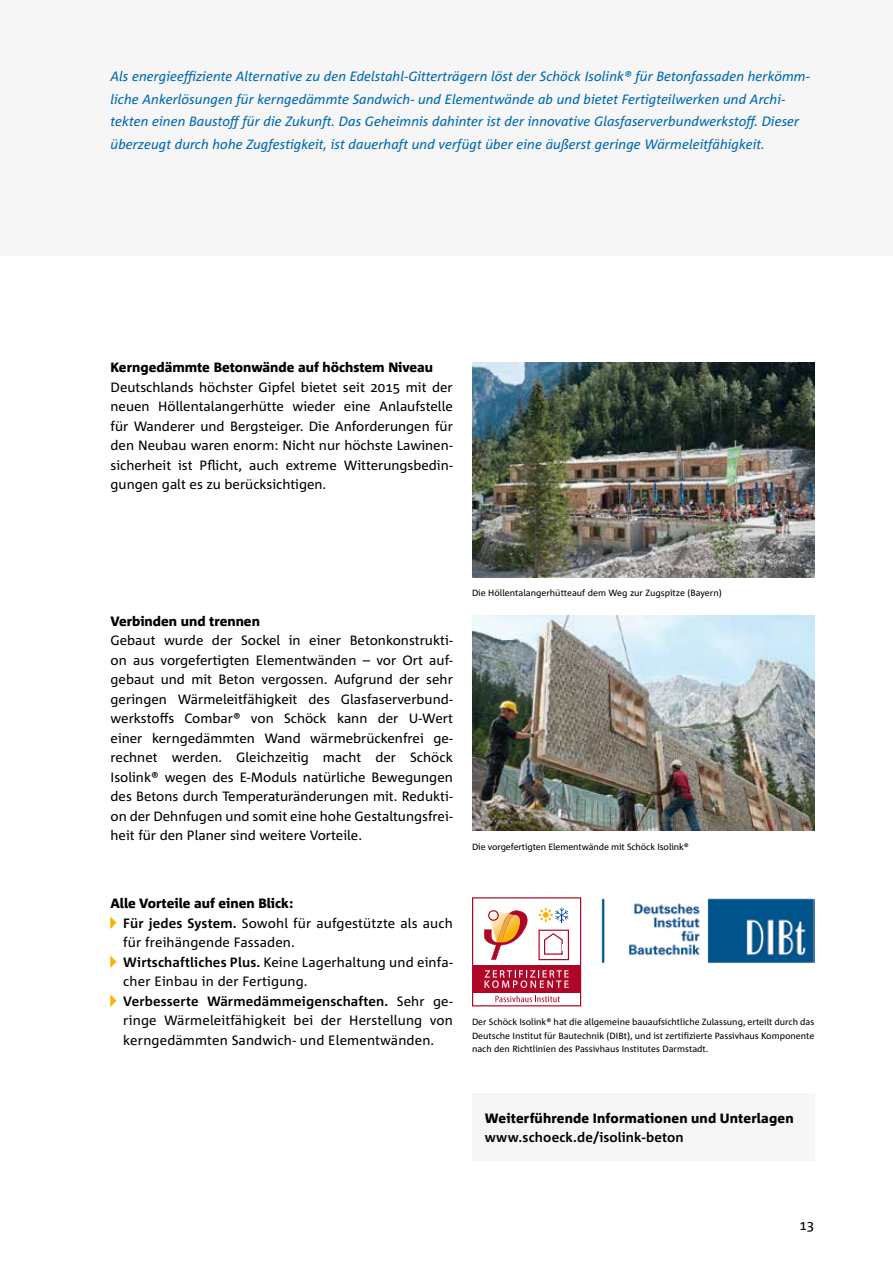
<style>
.page{position:relative;width:893px;height:1263px;background:#fff}
.page>*{position:absolute;margin:0;border:0;box-sizing:border-box;transform-origin:0 0}
.t1{font:13.5px/19.5px "Corpid E1 s";letter-spacing:.01em;color:#000;text-align:justify}
.t2{font:italic 13.5px/22.5px "Corpid E1 s";color:#006ab3}
.t3{font:800 13.5px "Corpid E1 s";color:#000}
.t4{font:700 13.5px "Corpid E1 s";letter-spacing:.01em;color:#000}
.t5{font:9px/13.5px "Corpid E1 s";color:#000;text-align:justify}
.s1{font-family:"Spe Schoeck";font-size:15px;color:#f9b200}
.s2{font-weight:700}
</style>
<div class="page">
<div style="left:0;top:0;width:893px;height:255px;background:#f6f6f6"></div>
<div style="left:472px;top:1094px;width:342px;height:68px;background:#f6f6f6"></div>
<img style="left:472px;top:616px;width:342px;height:215px">
<img style="left:472px;top:363px;width:342px;height:214px">
<img style="left:601px;top:898px;width:213px;height:65px">
<svg style="left:472px;top:897px;width:109px;height:109px"></svg>
<p class="t2" style="left:111px;top:65px;width:701px">Als energieeffiziente Alternative zu den Edelstahl-Gitterträgern löst der Schöck Isolink® für Betonfassaden herkömm&shy;liche Ankerlösungen für kerngedämmte Sandwich- und Elementwände ab und bietet Fertigteilwerken und Archi&shy;tekten einen Baustoff für die Zukunft. Das Geheimnis dahinter ist der innovative Glasfaserverbundwerkstoff. Dieser überzeugt durch hohe Zugfestigkeit, ist dauerhaft und verfügt über eine äußerst geringe Wärmeleitfähigkeit.</p>
<p class="t3" style="left:111px;top:359px;width:324px">Kerngedämmte Betonwände auf höchstem Niveau</p>
<p class="t1" style="left:111px;top:377px;width:344px">Deutschlands höchster Gipfel bietet seit 2015 mit der neuen Höllentalangerhütte wieder eine Anlaufstelle für Wanderer und Bergsteiger. Die Anforderungen für den Neubau waren enorm: Nicht nur höchste Lawinen&shy;sicherheit ist Pflicht, auch extreme Witterungsbedin&shy;gungen galt es zu berücksichtigen.</p>
<p class="t3" style="left:111px;top:612px;width:151px">Verbinden und trennen</p>
<p class="t1" style="left:111px;top:630px;width:344px">Gebaut wurde der Sockel in einer Betonkonstrukti&shy;on aus vorgefertigten Elementwänden – vor Ort auf&shy;gebaut und mit Beton vergossen. Aufgrund der sehr geringen Wärmeleitfähigkeit des Glasfaserverbund&shy;werkstoffs Combar® von Schöck kann der U-Wert einer kerngedämmten Wand wärmebrückenfrei ge&shy;rechnet werden. Gleichzeitig macht der Schöck Isolink® wegen des E-Moduls natürliche Bewegungen des Betons durch Temperaturänderungen mit. Redukti&shy;on der Dehnfugen und somit eine hohe Gestaltungsfrei&shy;heit für den Planer sind weitere Vorteile.</p>
<p class="t3" style="left:111px;top:895px;width:184px">Alle Vorteile auf einen Blick:</p>
<p class="t1" style="left:123px;top:913px;width:331px;text-indent:-13px"><span class="s1">—</span> <span class="s2">Für jedes System.</span> Sowohl für aufgestützte als auch für freihängende Fassaden.</p>
<p class="t1" style="left:123px;top:952px;width:331px;text-indent:-13px"><span class="s1">—</span> <span class="s2">Wirtschaftliches Plus.</span> Keine Lagerhaltung und einfa&shy;cher Einbau in der Fertigung.</p>
<p class="t1" style="left:123px;top:991px;width:331px;text-indent:-13px"><span class="s1">—</span> <span class="s2">Verbesserte Wärmedämmeigenschaften.</span> Sehr ge&shy;ringe Wärmeleitfähigkeit bei der Herstellung von kerngedämmten Sandwich- und Elementwänden.</p>
<p class="t5" style="left:472px;top:586px;width:251px">Die Höllentalangerhütteauf dem Weg zur Zugspitze (Bayern)</p>
<p class="t5" style="left:472px;top:840px;width:218px">Die vorgefertigten Elementwände mit Schöck Isolink®</p>
<p class="t5" style="left:472px;top:1015px;width:344px">Der Schöck Isolink® hat die allgemeine bauaufsichtliche Zulassung, erteilt durch das Deutsche Institut für Bautechnik (DIBt), und ist zertifizierte Passivhaus Komponente nach den Richtlinien des Passivhaus Institutes Darmstadt.</p>
<p class="t3" style="left:485px;top:1110px;width:310px">Weiterführende Informationen und Unterlagen</p>
<p class="t4" style="left:485px;top:1129px;width:200px">www.schoeck.de/isolink-beton</p>
<p class="t1" style="left:799px;top:1215px;width:16px">13</p>
</div>
